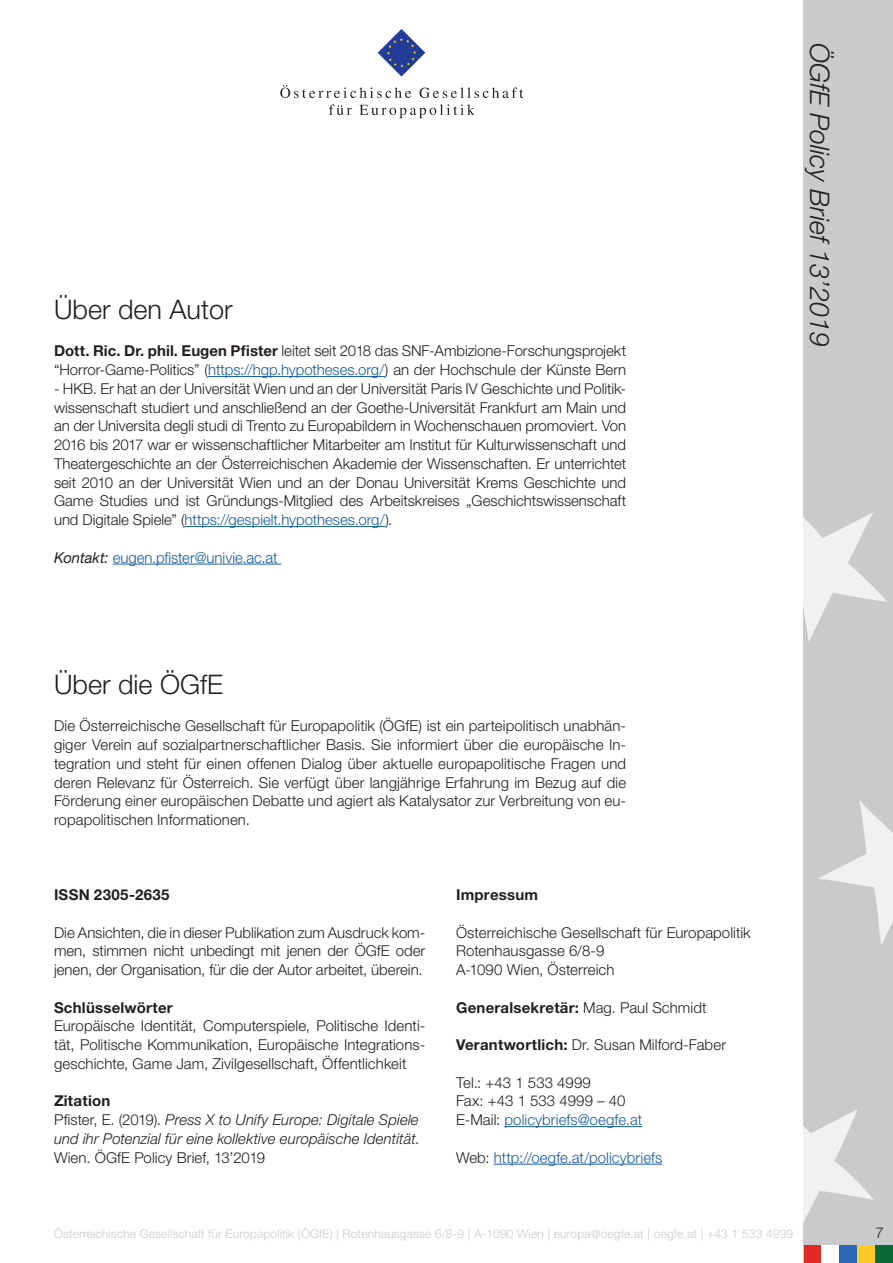
<style>
.page{position:relative;width:893px;height:1263px;background:#fff}
.page>*{position:absolute;margin:0;border:0;box-sizing:border-box;transform-origin:0 0}
.Untertitel{font:300 27px "Helvetica Neue LT Std";color:#231f20}
.t1{font:italic 300 27px "Helvetica Neue LT Std";color:#231f20}
.Standard_Paragraph{font:300 15px/18.8px "Helvetica Neue LT Std";color:#231f20;text-align:justify}
.Standard_Paragraph-2{font:italic 300 15px/18.8px "Helvetica Neue LT Std";letter-spacing:.005em;color:#231f20;text-align:justify}
.Standard_Paragraph-3{font:300 15px "Helvetica Neue LT Std";letter-spacing:.005em;color:#175d9e}
.Standard_Paragraph-4{font:700 15px "Helvetica Neue LT Std";letter-spacing:.015em;color:#231f20}
.t2{font:300 12px "Helvetica Neue LT Std";letter-spacing:.015em;color:#c9cacc}
.s1{font-weight:700}
.s2{color:#175d9e}
.s3{font-weight:400;font-style:italic;color:#231f20}
.s4{font-style:normal}
.s5{font-weight:300}
.s6{color:#231f20}
</style>
<div class="page">
<div style="left:804px;top:0;width:89px;height:1263px;background:#c9cacc"></div>
<svg style="left:804px;top:512px;width:83px;height:130px"></svg>
<svg style="left:818px;top:801px;width:75px;height:144px"></svg>
<svg style="left:804px;top:1110px;width:70px;height:111px"></svg>
<svg style="left:378px;top:29px;width:47px;height:48px"></svg>
<svg style="left:280px;top:85px;width:131px;height:13px"></svg>
<svg style="left:420px;top:87px;width:103px;height:11px"></svg>
<svg style="left:329px;top:104px;width:23px;height:11px"></svg>
<svg style="left:359px;top:104px;width:116px;height:14px"></svg>
<div style="left:857px;top:1245px;width:18px;height:18px;background:#fecb26"></div>
<div style="left:839px;top:1245px;width:18px;height:18px;background:#2b68b3"></div>
<div style="left:804px;top:1245px;width:17px;height:18px;background:#de2b26"></div>
<div style="left:875px;top:1245px;width:18px;height:18px;background:#0b6936"></div>
<div style="left:821px;top:1245px;width:18px;height:18px;background:#fff"></div>
<hr style="left:504px;top:1126px;width:138px;height:1px;background:#175d9e">
<hr style="left:494px;top:1164px;width:168px;height:1px;background:#175d9e">
<hr style="left:208px;top:376px;width:177px;height:1px;background:#175d9e">
<hr style="left:185px;top:526px;width:200px;height:1px;background:#175d9e">
<hr style="left:113px;top:564px;width:168px;height:1px;background:#175d9e">
<p class="Untertitel" style="left:54px;top:293px;width:180px">Über den Autor</p>
<p class="Standard_Paragraph" style="left:54px;top:341px;width:574px"><span class="s1">Dott. Ric. Dr. phil. Eugen Pfister</span> leitet seit 2018 das SNF-Ambizione-Forschungsprojekt “Horror-Game-Politics” (<span class="s2">https://hgp.hypotheses.org/</span>) an der Hochschule der Künste Bern</p>
<p class="Standard_Paragraph" style="left:54px;top:379px;width:574px">- HKB. Er hat an der Universität Wien und an der Universität Paris IV Geschichte und Politik&shy;wissenschaft studiert und anschließend an der Goethe-Universität Frankfurt am Main und an der Universita degli studi di Trento zu Europabildern in Wochenschauen promoviert. Von 2016 bis 2017 war er wissenschaftlicher Mitarbeiter am Institut für Kulturwissenschaft und Theatergeschichte an der Österreichischen Akademie der Wissenschaften. Er unterrichtet seit 2010 an der Universität Wien und an der Donau Universität Krems Geschichte und Game Studies und ist Gründungs-Mitglied des Arbeitskreises „Geschichtswissenschaft und Digitale Spiele” (<span class="s2">https://gespielt.hypotheses.org/</span>).</p>
<p class="Standard_Paragraph-3" style="left:54px;top:548px;width:225px"><span class="s3">Kontakt:</span> eugen.pfister@univie.ac.at</p>
<p class="Untertitel" style="left:54px;top:668px;width:171px">Über die ÖGfE</p>
<p class="Standard_Paragraph" style="left:54px;top:716px;width:574px">Die Österreichische Gesellschaft für Europapolitik (ÖGfE) ist ein parteipolitisch unabhän&shy;giger Verein auf sozialpartnerschaftlicher Basis. Sie informiert über die europäische In&shy;tegration und steht für einen offenen Dialog über aktuelle europapolitische Fragen und deren Relevanz für Österreich. Sie verfügt über langjährige Erfahrung im Bezug auf die Förderung einer europäischen Debatte und agiert als Katalysator zur Verbreitung von eu&shy;ropapolitischen Informationen.</p>
<p class="Standard_Paragraph-4" style="left:54px;top:885px;width:117px">ISSN 2305-2635</p>
<p class="Standard_Paragraph" style="left:54px;top:922px;width:373px">Die Ansichten, die in dieser Publikation zum Ausdruck kom&shy;men, stimmen nicht unbedingt mit jenen der ÖGfE oder jenen, der Organisation, für die der Autor arbeitet, überein.</p>
<p class="Standard_Paragraph-4" style="left:54px;top:998px;width:120px">Schlüsselwörter</p>
<p class="Standard_Paragraph" style="left:54px;top:1016px;width:373px">Europäische Identität, Computerspiele, Politische Identi&shy;tät, Politische Kommunikation, Europäische Integrations&shy;geschichte, Game Jam, Zivilgesellschaft, Öffentlichkeit</p>
<p class="Standard_Paragraph-4" style="left:54px;top:1092px;width:58px">Zitation</p>
<p class="Standard_Paragraph-2" style="left:54px;top:1110px;width:367px"><span class="s4">Pfister, E. (2019).</span> Press X to Unify Europe: Digitale Spiele und ihr Potenzial für eine kollektive europäische Identität<span class="s4">.<br>Wien. ÖGfE Policy Brief, 13’2019</span></p>
<p class="Standard_Paragraph-4" style="left:456px;top:885px;width:84px">Impressum</p>
<p class="Standard_Paragraph" style="left:456px;top:922px;width:296px">Österreichische Gesellschaft für Europapolitik</p>
<p class="Standard_Paragraph" style="left:456px;top:941px;width:150px">Rotenhausgasse 6/8-9</p>
<p class="Standard_Paragraph" style="left:456px;top:960px;width:160px">A-1090 Wien, Österreich</p>
<p class="Standard_Paragraph-4" style="left:456px;top:998px;width:252px">Generalsekretär: <span class="s5">Mag. Paul Schmidt</span></p>
<p class="Standard_Paragraph" style="left:456px;top:1035px;width:271px"><span class="s1">Verantwortlich:</span> Dr. Susan Milford-Faber</p>
<p class="Standard_Paragraph" style="left:456px;top:1072px;width:136px">Tel.: +43 1 533 4999</p>
<p class="Standard_Paragraph" style="left:456px;top:1091px;width:171px">Fax: +43 1 533 4999 – 40</p>
<p class="Standard_Paragraph-3" style="left:456px;top:1110px;width:188px"><span class="s6">E-Mail:</span> policybriefs@oegfe.at</p>
<p class="Standard_Paragraph-3" style="left:456px;top:1148px;width:208px"><span class="s6">Web:</span> http://oegfe.at/policybriefs</p>
<h1 class="t1" style="left:836px;top:43px;width:305px;rotate:90deg">ÖGfE Policy Brief 13’2019</h1>
<p class="t2" style="left:54px;top:1226px;width:741px">Österreichische Gesellschaft für Europapolitik (ÖGfE) | Rotenhausgasse 6/8-9 | A-1090 Wien | europa@oegfe.at | oegfe.at | +43 1 533 4999</p>
<p class="Standard_Paragraph" style="left:875px;top:1222px;width:10px">7</p>
</div>
